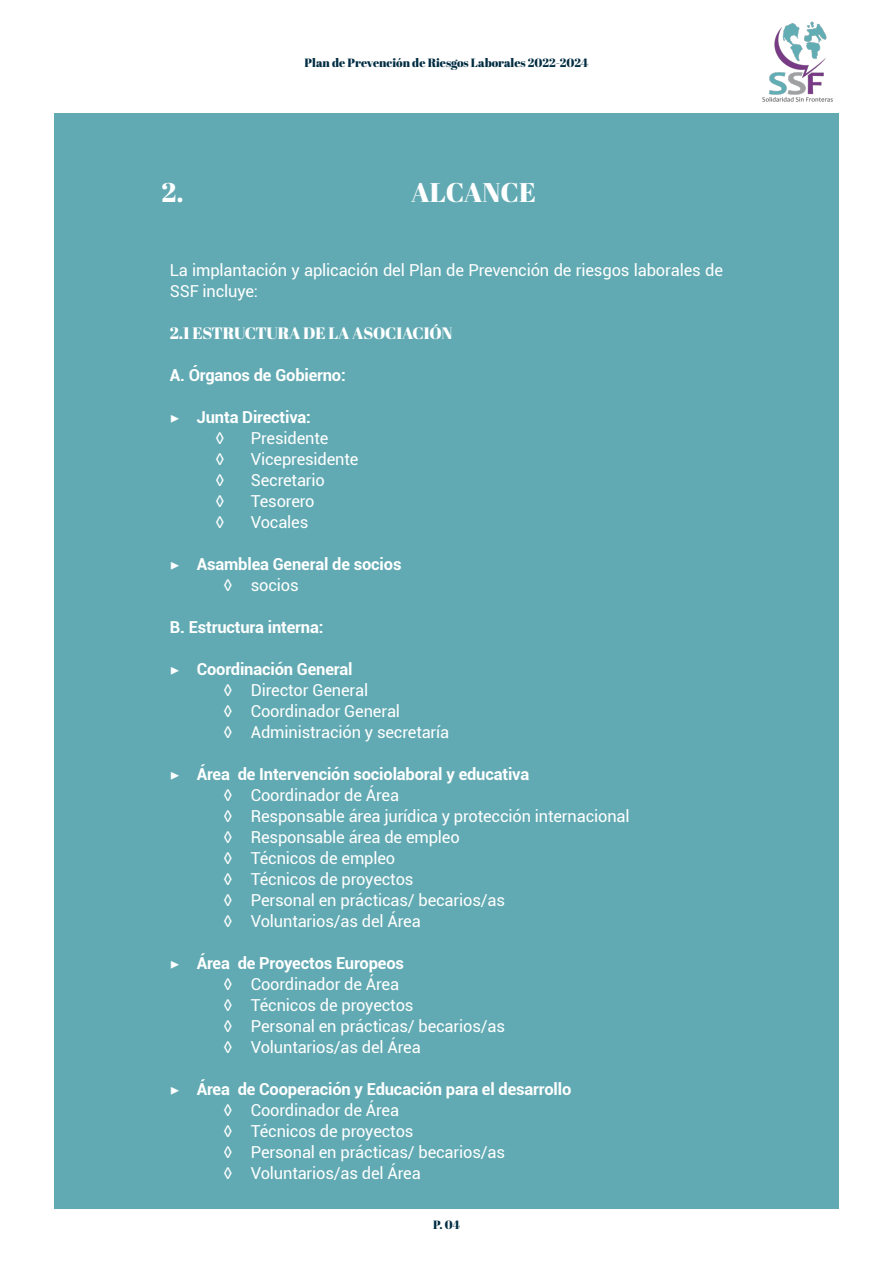
<style>
.page{position:relative;width:893px;height:1263px;background:#fff}
.page>*{position:absolute;margin:0;border:0;box-sizing:border-box;transform-origin:0 0}
.t1{font:27px "Abril Fatface";letter-spacing:-.005em;color:#fff}
.t2{font:16.5px/21px "Roboto";letter-spacing:-.01em;color:#fff}
.t3{font:700 16.5px "Roboto";letter-spacing:-.01em;color:#fff}
.t4{font:16.5px "Abril Fatface";letter-spacing:-.01em;color:#fff}
.t5{font:12px "Abril Fatface";color:#002c41}
.s1{font-family:"Minion Pro";font-weight:400}
</style>
<div class="page">
<div style="left:54px;top:113px;width:785px;height:1096px;background:#62aab3"></div>
<img style="left:762px;top:21px;width:71px;height:81px">
<p class="t5" style="left:305px;top:54px;width:285px">Plan de Prevención de Riesgos Laborales 2022-2024</p>
<p class="t1" style="left:161px;top:173px;width:24px">2.</p>
<p class="t1" style="left:411px;top:173px;width:126px">ALCANCE</p>
<p class="t2" style="left:170px;top:259px;width:555px">La implantación y aplicación del Plan de Prevención de riesgos laborales de<br>SSF incluye:</p>
<p class="t4" style="left:170px;top:321px;width:284px">2.1 ESTRUCTURA DE LA ASOCIACIÓN</p>
<p class="t3" style="left:170px;top:363px;width:177px">A. Órganos de Gobierno:</p>
<p class="t3" style="left:170px;top:405px;width:143px"><span class="s1">▶</span> Junta Directiva:</p>
<p class="t2" style="left:216px;top:427px;width:10px">◊</p>
<p class="t2" style="left:251px;top:427px;width:79px">Presidente</p>
<p class="t2" style="left:216px;top:448px;width:10px">◊</p>
<p class="t2" style="left:251px;top:448px;width:109px">Vicepresidente</p>
<p class="t2" style="left:216px;top:469px;width:10px">◊</p>
<p class="t2" style="left:251px;top:469px;width:76px">Secretario</p>
<p class="t2" style="left:216px;top:490px;width:10px">◊</p>
<p class="t2" style="left:251px;top:490px;width:65px">Tesorero</p>
<p class="t2" style="left:216px;top:511px;width:10px">◊</p>
<p class="t2" style="left:251px;top:511px;width:59px">Vocales</p>
<p class="t3" style="left:170px;top:552px;width:233px"><span class="s1">▶</span> Asamblea General de socios</p>
<p class="t2" style="left:224px;top:574px;width:76px">◊ socios</p>
<p class="t3" style="left:170px;top:615px;width:155px">B. Estructura interna:</p>
<p class="t3" style="left:170px;top:657px;width:184px"><span class="s1">▶</span> Coordinación General</p>
<p class="t2" style="left:224px;top:679px;width:146px">◊ Director General</p>
<p class="t2" style="left:224px;top:700px;width:178px">◊ Coordinador General</p>
<p class="t2" style="left:224px;top:721px;width:227px">◊ Administración y secretaría</p>
<p class="t3" style="left:170px;top:762px;width:361px"><span class="s1">▶</span> Área de Intervención sociolaboral y educativa</p>
<p class="t2" style="left:224px;top:784px;width:177px">◊ Coordinador de Área</p>
<p class="t2" style="left:224px;top:805px;width:407px">◊ Responsable área jurídica y protección internacional</p>
<p class="t2" style="left:224px;top:826px;width:237px">◊ Responsable área de empleo</p>
<p class="t2" style="left:224px;top:847px;width:173px">◊ Técnicos de empleo</p>
<p class="t2" style="left:224px;top:868px;width:191px">◊ Técnicos de proyectos</p>
<p class="t2" style="left:224px;top:889px;width:283px">◊ Personal en prácticas/ becarios/as</p>
<p class="t2" style="left:224px;top:910px;width:198px">◊ Voluntarios/as del Área</p>
<p class="t3" style="left:170px;top:951px;width:236px"><span class="s1">▶</span> Área de Proyectos Europeos</p>
<p class="t2" style="left:224px;top:973px;width:177px">◊ Coordinador de Área</p>
<p class="t2" style="left:224px;top:994px;width:191px">◊ Técnicos de proyectos</p>
<p class="t2" style="left:224px;top:1015px;width:283px">◊ Personal en prácticas/ becarios/as</p>
<p class="t2" style="left:224px;top:1036px;width:198px">◊ Voluntarios/as del Área</p>
<p class="t3" style="left:170px;top:1077px;width:403px"><span class="s1">▶</span> Área de Cooperación y Educación para el desarrollo</p>
<p class="t2" style="left:224px;top:1099px;width:177px">◊ Coordinador de Área</p>
<p class="t2" style="left:224px;top:1120px;width:191px">◊ Técnicos de proyectos</p>
<p class="t2" style="left:224px;top:1141px;width:283px">◊ Personal en prácticas/ becarios/as</p>
<p class="t2" style="left:224px;top:1162px;width:198px">◊ Voluntarios/as del Área</p>
<p class="t5" style="left:433px;top:1216px;width:28px">P. 04</p>
</div>
